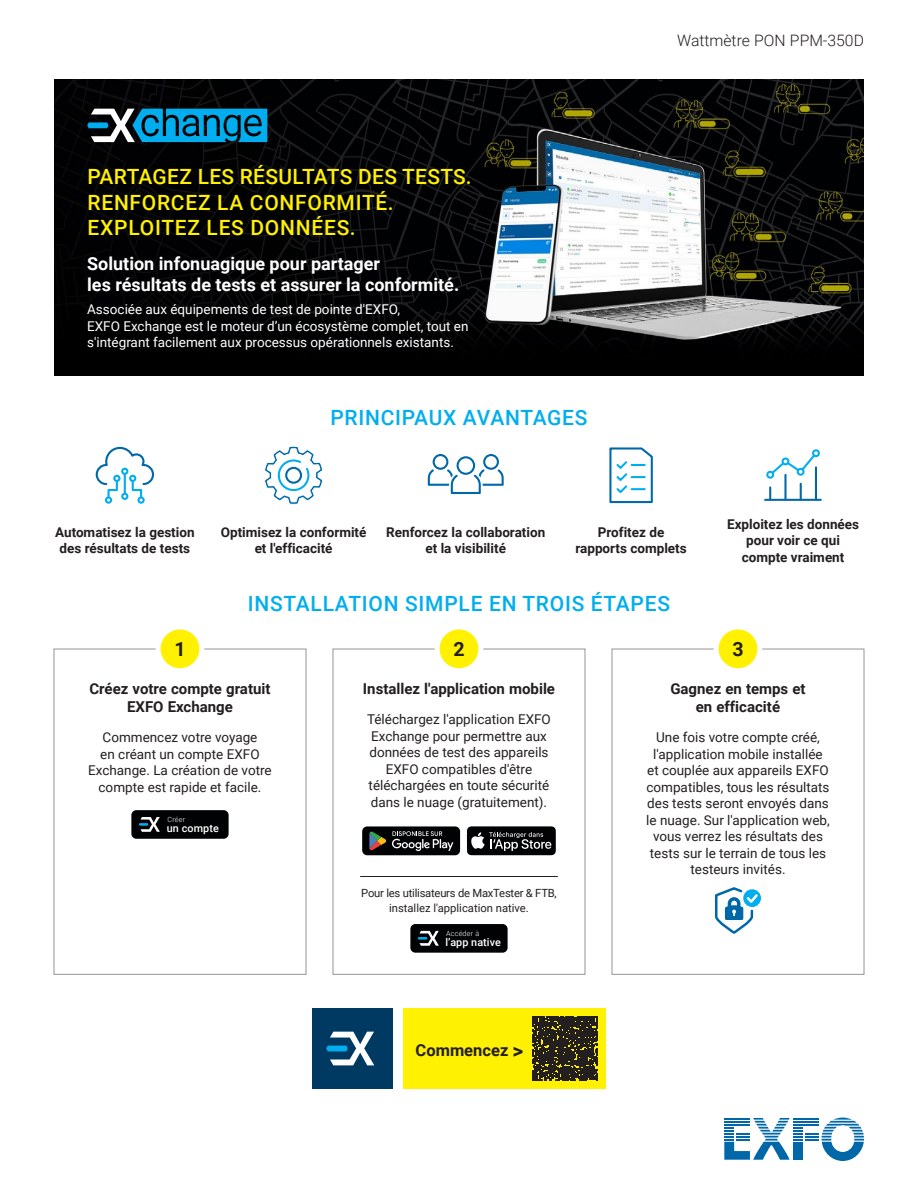
<style>
.page{position:relative;width:918px;height:1188px;background:#fff}
.page>*{position:absolute;margin:0;border:0;box-sizing:border-box;transform-origin:0 0}
.t1{font:500 21px/25.5px "Roboto";letter-spacing:.035em;color:#fff101}
.t2{font:500 21px "Roboto";letter-spacing:.035em;color:#00aeef}
.t3{font:700 19.65px "Roboto";color:#231f20}
.t4{font:700 18px/21px "Roboto";color:#fff}
.t5{font:700 16.5px "Roboto";color:#231f20}
.t6{font:300 15.75px "Roboto";color:#231f20}
.t7{font:700 15px/18px "Roboto";color:#231f20;text-align:center}
.t8{font:13.5px/16.5px "Roboto";color:#231f20;text-align:center}
.t9{font:700 13.5px/16.5px "Roboto";color:#231f20;text-align:center}
.t10{font:13.5px/16.5px "Roboto";color:#fff}
.t11{font:11.25px/15px "Roboto";letter-spacing:-.02em;color:#231f20;text-align:center}
.t12{font:500 10.8px "Roboto";letter-spacing:.005em;color:#fff}
.t13{font:300 7.2px "Roboto";letter-spacing:.03em;color:#fff}
.s1{font-size:21px}
</style>
<div class="page">
<svg style="left:724px;top:1118px;width:140px;height:43px"></svg>
<hr style="left:724px;top:1124px;width:26px;height:2px;background:#0068a9">
<img style="left:54px;top:80px;width:810px;height:296px">
<div style="left:105px;top:497px;width:7px;height:7px;border:2px solid #00aeef;border-radius:50%"></div>
<div style="left:137px;top:497px;width:8px;height:7px;border:2px solid #00aeef;border-radius:50%"></div>
<svg style="left:95px;top:446px;width:59px;height:54px"></svg>
<svg style="left:264px;top:446px;width:59px;height:59px"></svg>
<svg style="left:428px;top:454px;width:76px;height:40px"></svg>
<svg style="left:609px;top:447px;width:44px;height:56px"></svg>
<hr style="left:765px;top:499px;width:56px;height:2px;background:#0068a9">
<hr style="left:815px;top:467px;width:2px;height:32px;background:#0068a9">
<svg style="left:800px;top:484px;width:2px;height:15px"></svg>
<svg style="left:769px;top:487px;width:2px;height:12px"></svg>
<hr style="left:784px;top:475px;width:3px;height:24px;background:#0068a9">
<div style="left:766px;top:471px;width:8px;height:8px;border:2px solid #00aeef;border-radius:50%"></div>
<svg style="left:767px;top:450px;width:52px;height:28px"></svg>
<div style="left:812px;top:449px;width:8px;height:8px;border:2px solid #00aeef;border-radius:50%"></div>
<svg style="left:87px;top:109px;width:180px;height:33px;background:#1a7da2"></svg>
<div style="left:403px;top:1008px;width:203px;height:81px;background:#fff101"></div>
<div style="left:312px;top:1008px;width:80px;height:81px;background:#003a62"></div>
<svg style="left:326px;top:1032px;width:48px;height:33px"></svg>
<svg style="left:533px;top:1016px;width:64px;height:65px;background:#39341c"></svg>
<div style="left:131px;top:810px;width:98px;height:29px;background:#010203;border-radius:5px"></div>
<svg style="left:139px;top:817px;width:21px;height:15px"></svg>
<div style="left:54px;top:649px;width:252px;height:326px;border:1px solid #939598"></div>
<hr style="left:360px;top:876px;width:198px;height:1px;background:#231f20">
<svg style="left:467px;top:826px;width:89px;height:29px;background:#313233"></svg>
<div style="left:362px;top:826px;width:98px;height:29px;background:#010203;border-radius:5px"></div>
<svg style="left:369px;top:832px;width:17px;height:18px"></svg>
<svg style="left:392px;top:831px;width:61px;height:20px"></svg>
<div style="left:410px;top:924px;width:98px;height:29px;background:#010203;border-radius:5px"></div>
<svg style="left:418px;top:931px;width:21px;height:15px"></svg>
<div style="left:333px;top:649px;width:252px;height:326px;border:1px solid #939598"></div>
<svg style="left:743px;top:889px;width:18px;height:18px"></svg>
<svg style="left:715px;top:887px;width:43px;height:47px"></svg>
<div style="left:612px;top:649px;width:252px;height:326px;border:1px solid #939598"></div>
<div style="left:158px;top:627px;width:44px;height:44px;background:#fff101;border-radius:50%"></div>
<div style="left:156px;top:624px;width:48px;height:49px;border:5px solid #fff;border-radius:50%"></div>
<div style="left:437px;top:627px;width:44px;height:44px;background:#fff101;border-radius:50%"></div>
<div style="left:435px;top:624px;width:48px;height:49px;border:5px solid #fff;border-radius:50%"></div>
<div style="left:716px;top:627px;width:44px;height:44px;background:#fff101;border-radius:50%"></div>
<div style="left:714px;top:624px;width:48px;height:49px;border:5px solid #fff;border-radius:50%"></div>
<h1 class="t1" style="left:88px;top:163px;width:386px">PARTAGEZ LES RÉSULTATS DES TESTS.<br>RENFORCEZ LA CONFORMITÉ.<br>EXPLOITEZ LES DONNÉES.</h1>
<h3 class="t4" style="left:87px;top:252px;width:374px">Solution infonuagique pour partager<br>les résultats de tests et assurer la conformité.</h3>
<p class="t10" style="left:87px;top:301px;width:383px">Associée aux équipements de test de pointe d'EXFO,<br>EXFO Exchange est le moteur d’un écosystème complet, tout en s'intégrant facilement aux processus opérationnels existants.</p>
<h1 class="t2" style="left:330px;top:403px;width:259px">PRINCIPAUX AVANTAGES</h1>
<p class="t6" style="left:677px;top:30px;width:188px">Wattmètre PON PPM-350D</p>
<p class="t9" style="left:55px;top:523px;width:141px">Automatisez la gestion des résultats de tests</p>
<p class="t9" style="left:221px;top:523px;width:147px">Optimisez la conformité et l'efficacité</p>
<p class="t9" style="left:386px;top:523px;width:161px">Renforcez la collaboration et la visibilité</p>
<p class="t9" style="left:575px;top:523px;width:113px">Profitez de rapports complets</p>
<p class="t9" style="left:727px;top:515px;width:134px">Exploitez les données pour voir ce qui compte vraiment</p>
<h1 class="t2" style="left:248px;top:589px;width:424px">INSTALLATION SIMPLE EN TROIS ÉTAPES</h1>
<h2 class="t3" style="left:174px;top:635px;width:13px">1</h2>
<h2 class="t3" style="left:453px;top:635px;width:13px">2</h2>
<h2 class="t3" style="left:732px;top:635px;width:13px">3</h2>
<p class="t7" style="left:89px;top:679px;width:183px">Créez votre compte gratuit<br>EXFO Exchange</p>
<p class="t8" style="left:88px;top:729px;width:185px">Commencez votre voyage<br>en créant un compte EXFO<br>Exchange. La création de votre compte est rapide et facile.</p>
<p class="t13" style="left:167px;top:814px;width:19px">Créer</p>
<p class="t12" style="left:167px;top:821px;width:54px">un compte</p>
<p class="t7" style="left:363px;top:679px;width:194px">Installez l'application mobile</p>
<p class="t8" style="left:367px;top:711px;width:185px">Téléchargez l'application EXFO<br>Exchange pour permettre aux données de test des appareils<br>EXFO compatibles d'être téléchargées en toute sécurité dans le nuage (gratuitement).</p>
<p class="t11" style="left:361px;top:885px;width:197px">Pour les utilisateurs de MaxTester &amp; FTB, installez l'application native.</p>
<p class="t13" style="left:446px;top:928px;width:35px">Accéder à</p>
<p class="t12" style="left:445px;top:934px;width:57px">l’app native</p>
<p class="t5" style="left:416px;top:1039px;width:109px">Commencez <span class="s1">&gt;</span></p>
<p class="t7" style="left:670px;top:679px;width:137px">Gagnez en temps et en efficacité</p>
<p class="t8" style="left:646px;top:729px;width:185px">Une fois votre compte créé, l'application mobile installée et couplée aux appareils EXFO compatibles, tous les résultats des tests seront envoyés dans le nuage. Sur l'application web, vous verrez les résultats des tests sur le terrain de tous les testeurs invités.</p>
</div>
